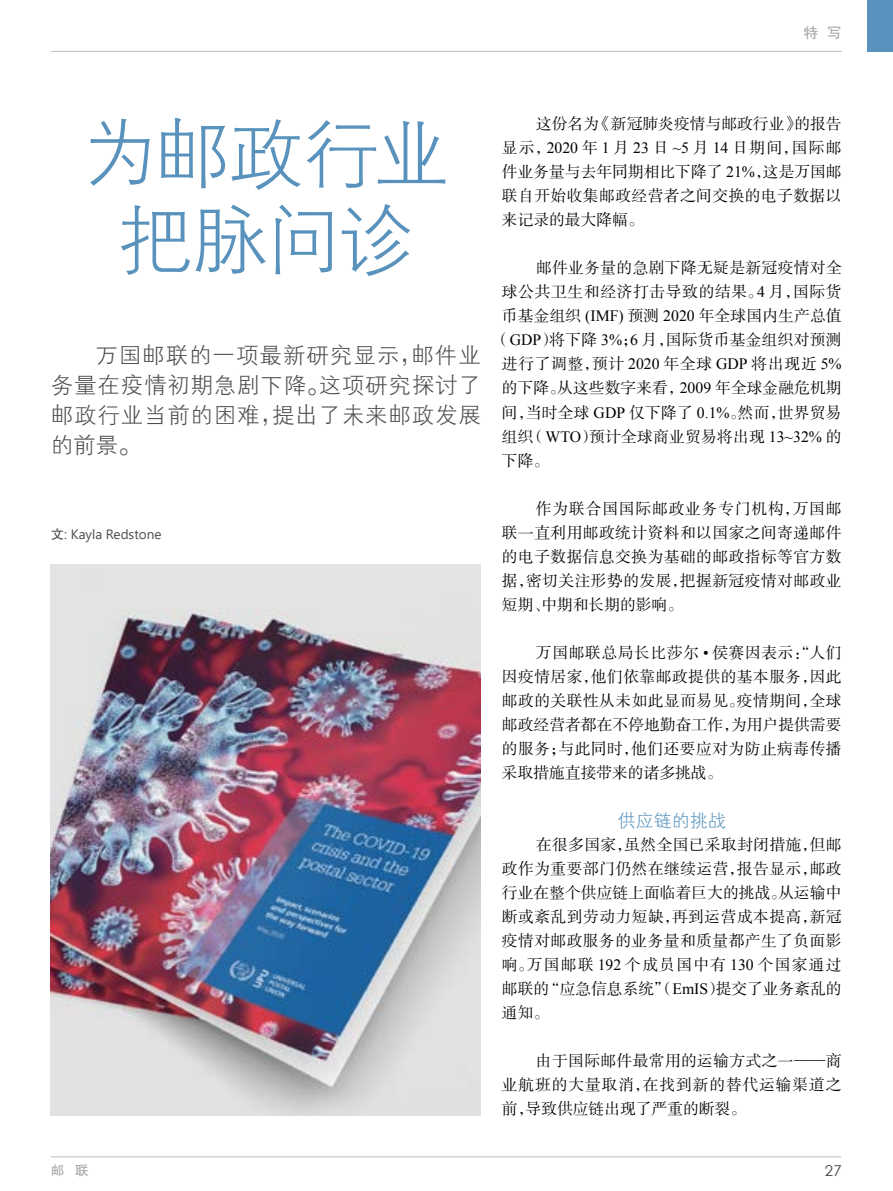
<style>
.page{position:relative;width:893px;height:1191px;background:#fff}
.page>*{position:absolute;margin:0;border:0;box-sizing:border-box;transform-origin:0 0}
.t1{font:76.5px/85.9px "FZXH1 JW GB1 0";letter-spacing:-.045em;color:#5993bd;text-align:center}
.t2{font:22.5px/30px "FZXH1 JW GB1 0";letter-spacing:.035em;color:#4d4c4d;text-align:justify}
.t3{font:18px "FZXH1 JW GB1 0";color:#5993bd}
.t4{font:15.75px/24px "FZSSJW GB1 0";letter-spacing:.025em;color:#000;text-align:justify}
.t5{font:15.75px "FZSSJW GB1 0";letter-spacing:.045em;color:#000}
.t6{font:15.75px "FZSSJW GB1 0";letter-spacing:.005em;color:#000}
.t7{font:15px "Century Gothic";color:#4d4c4d}
.t8{font:15px "FZHTJW GB1 0";color:#aba9a7}
.t9{font:13.5px "Segoe UI";color:#4d4c4d}
.t10{font:13.5px "FZHTJW GB1 0";color:#aba9a7}
.s1{font-family:"Times New Roman"}
.s2{font-family:"FZHTJW GB1 0"}
</style>
<div class="page">
<hr style="left:51px;top:1156px;width:790px;height:1px;background:#c0bfbf">
<hr style="left:51px;top:51px;width:791px;height:1px;background:#c0bfbf">
<div style="left:867px;top:0;width:26px;height:51px;background:#5993bd"></div>
<img style="left:51px;top:564px;width:430px;height:552px">
<p class="t8" style="left:803px;top:25px;width:40px">特 写</p>
<h1 class="t1" style="left:82px;top:115px;width:369px">为邮政行业把脉问诊</h1>
<p class="t4" style="left:502px;top:113px;width:341px;text-indent:34px">这份名为《新冠肺炎疫情与邮政行业》的报告显示，<span class="s1">2020</span> 年 <span class="s1">1</span> 月 <span class="s1">23</span> 日 <span class="s1">~5</span> 月 <span class="s1">14</span> 日期间，国际邮件业务量与去年同期相比下降了 <span class="s1">21%</span>，这是万国邮联自开始收集邮政经营者之间交换的电子数据以来记录的最大降幅。</p>
<p class="t4" style="left:536px;top:257px;width:307px">邮件业务量的急剧下降无疑是新冠疫情对全</p>
<p class="t4" style="left:502px;top:281px;width:341px">球公共卫生和经济打击导致的结果。<span class="s1">4</span> 月，国际货</p>
<p class="t4" style="left:502px;top:305px;width:341px">币基金组织 <span class="s1">(IMF)</span> 预测 <span class="s1">2020</span> 年全球国内生产总值</p>
<p class="t4" style="left:494px;top:329px;width:349px">（<span class="s1">GDP</span>）将下降 <span class="s1">3%</span>；<span class="s1">6</span> 月，国际货币基金组织对预测</p>
<p class="t5" style="left:502px;top:356px;width:341px">进行了调整，预计 <span class="s1">2020</span> 年全球 <span class="s1">GDP</span> 将出现近 <span class="s1">5%</span></p>
<p class="t6" style="left:502px;top:380px;width:341px">的下降。从这些数字来看，<span class="s1">2009</span> 年全球金融危机期</p>
<p class="t4" style="left:502px;top:401px;width:341px">间，当时全球 <span class="s1">GDP</span> 仅下降了 <span class="s1">0.1%</span>。然而，世界贸易</p>
<p class="t4" style="left:502px;top:425px;width:341px">组织（<span class="s1">WTO</span>）预计全球商业贸易将出现 <span class="s1">13~32%</span> 的</p>
<p class="t4" style="left:502px;top:449px;width:49px">下降。</p>
<p class="t4" style="left:502px;top:497px;width:341px;text-indent:34px">作为联合国国际邮政业务专门机构，万国邮联一直利用邮政统计资料和以国家之间寄递邮件的电子数据信息交换为基础的邮政指标等官方数据，密切关注形势的发展，把握新冠疫情对邮政业短期、中期和长期的影响。</p>
<p class="t4" style="left:502px;top:641px;width:341px;text-indent:34px">万国邮联总局长比莎尔 <span class="s1">•</span> 侯赛因表示：“人们因疫情居家，他们依靠邮政提供的基本服务，因此邮政的关联性从未如此显而易见。疫情期间，全球邮政经营者都在不停地勤奋工作，为用户提供需要的服务；与此同时，他们还要应对为防止病毒传播采取措施直接带来的诸多挑战。</p>
<p class="t3" style="left:618px;top:811px;width:109px">供应链的挑战</p>
<p class="t4" style="left:502px;top:833px;width:341px;text-indent:34px">在很多国家，虽然全国已采取封闭措施，但邮政作为重要部门仍然在继续运营，报告显示，邮政行业在整个供应链上面临着巨大的挑战。从运输中断或紊乱到劳动力短缺，再到运营成本提高，新冠疫情对邮政服务的业务量和质量都产生了负面影响。万国邮联 <span class="s1">192</span> 个成员国中有 <span class="s1">130</span> 个国家通过邮联的“应急信息系统”（<span class="s1">EmIS</span>）提交了业务紊乱的通知。</p>
<p class="t4" style="left:502px;top:1049px;width:341px;text-indent:34px">由于国际邮件最常用的运输方式之一——商业航班的大量取消，在找到新的替代运输渠道之前，导致供应链出现了严重的断裂。</p>
<h2 class="t2" style="left:51px;top:341px;width:432px;text-indent:45px">万国邮联的一项最新研究显示，邮件业务量在疫情初期急剧下降。这项研究探讨了邮政行业当前的困难，提出了未来邮政发展的前景。</h2>
<p class="t9" style="left:51px;top:521px;width:112px"><span class="s2">文</span>: Kayla Redstone</p>
<p class="t10" style="left:51px;top:1163px;width:39px">邮 联</p>
<p class="t7" style="left:825px;top:1161px;width:18px">27</p>
</div>
